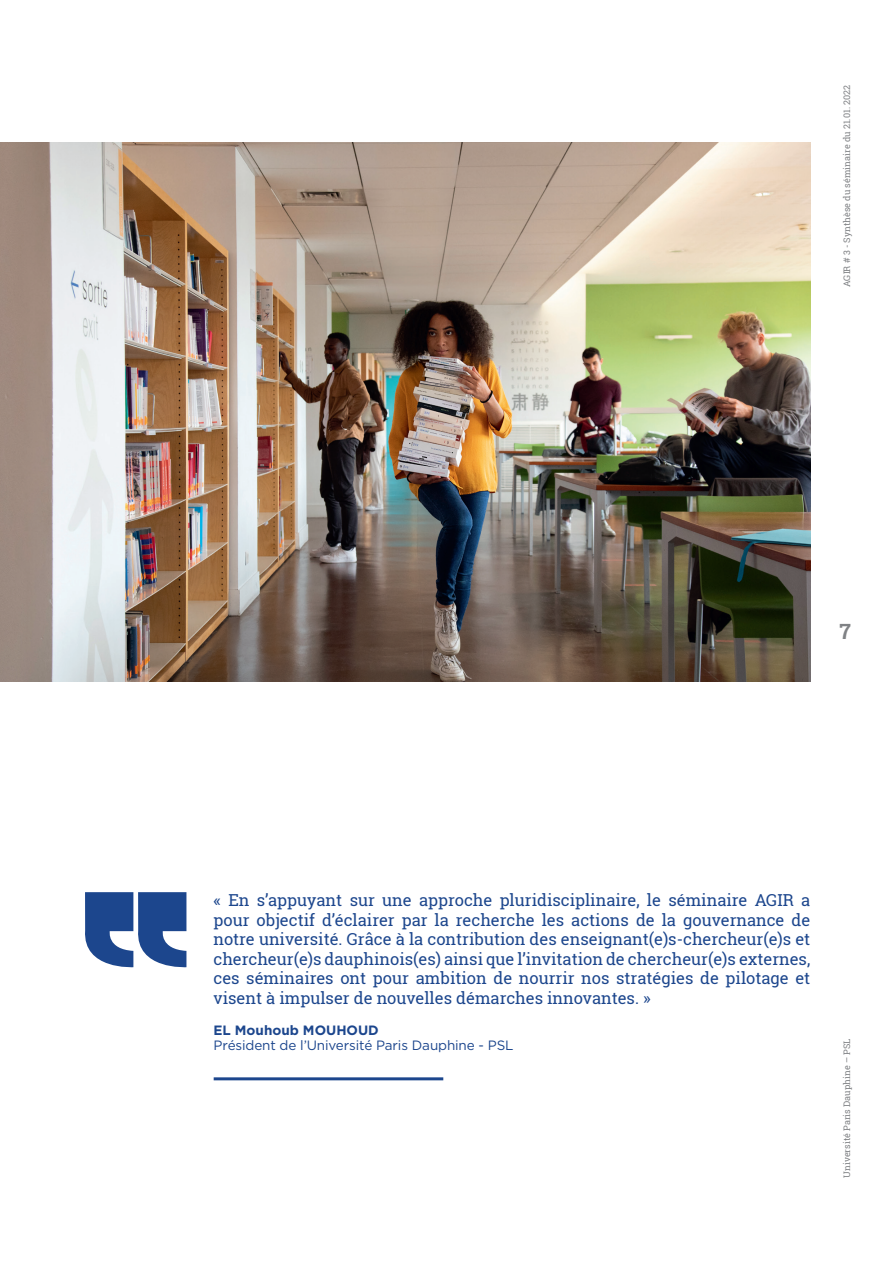
<style>
.page{position:relative;width:893px;height:1263px;background:#fff}
.page>*{position:absolute;margin:0;border:0;box-sizing:border-box;transform-origin:0 0}
.t1{font:700 21px "Roboto Slab";color:#808285}
.t2{font:16.5px/19.5px "Roboto Slab";color:#1c468d;text-align:justify}
.t3{font:13.5px "Gotham HTF";letter-spacing:-.01em;color:#1c468d}
.t4{font:700 13.5px "Gotham HTF";color:#1c468d}
.t5{font:9px "Roboto Slab";color:#808285}
</style>
<div class="page">
<img style="left:0;top:142px;width:810px;height:539px">
<hr style="left:214px;top:1077px;width:229px;height:3px;background:#1c468d">
<svg style="left:85px;top:892px;width:101px;height:76px"></svg>
<p class="t5" style="left:841px;top:287px;width:203px;rotate:-90deg">AGIR # 3 - Synthèse du séminaire du 21.01. 2022</p>
<p class="t1" style="left:840px;top:617px;width:13px">7</p>
<p class="t2" style="left:213px;top:890px;width:598px">« En s’appuyant sur une approche pluridisciplinaire, le séminaire AGIR a pour objectif d’éclairer par la recherche les actions de la gouvernance de notre université. Grâce à la contribution des enseignant(e)s-chercheur(e)s et chercheur(e)s dauphinois(es) ainsi que l’invitation de chercheur(e)s externes, ces séminaires ont pour ambition de nourrir nos stratégies de pilotage et visent à impulser de nouvelles démarches innovantes. »</p>
<p class="t4" style="left:213px;top:1023px;width:167px">EL Mouhoub MOUHOUD</p>
<p class="t3" style="left:213px;top:1038px;width:302px">Président de l’Université Paris Dauphine - PSL</p>
<p class="t5" style="left:841px;top:1178px;width:141px;rotate:-90deg">Université Paris Dauphine – PSL</p>
</div>
